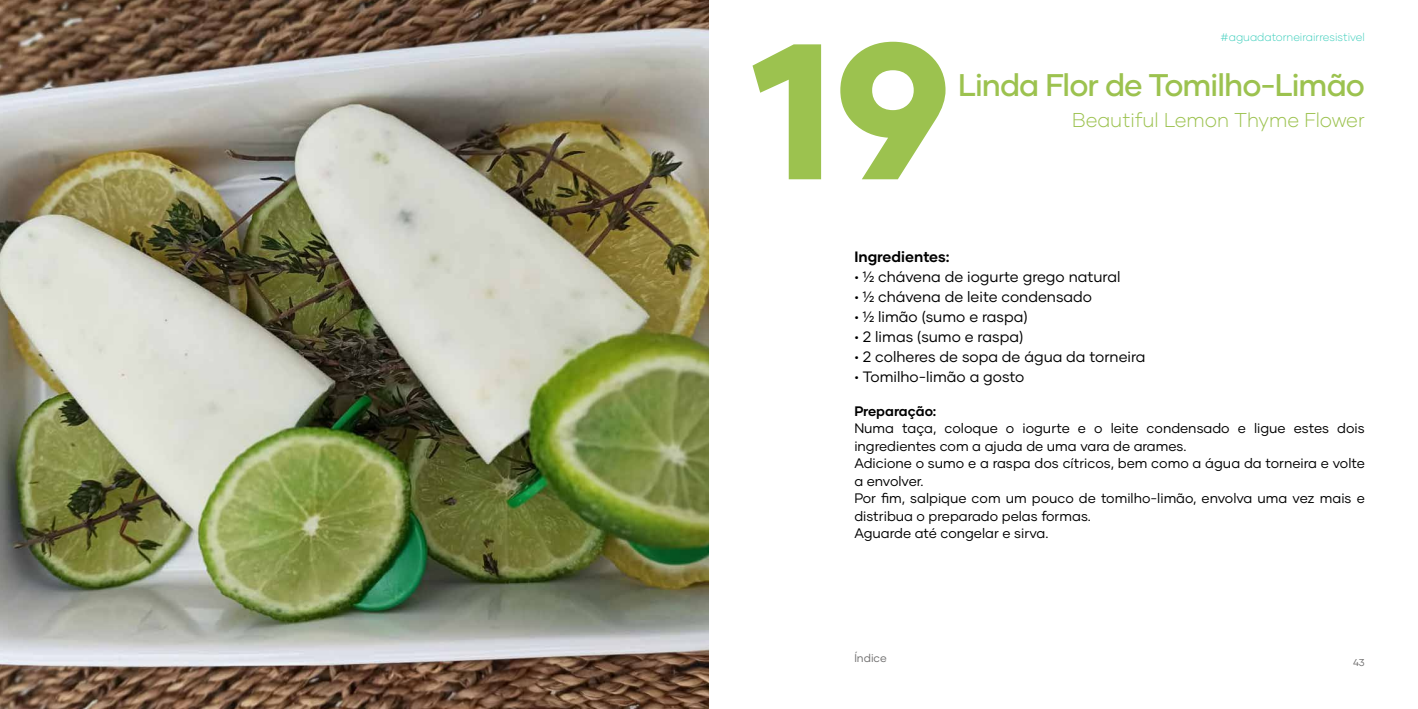
<style>
.page{position:relative;width:1418px;height:709px;background:#fff}
.page>*{position:absolute;margin:0;border:0;box-sizing:border-box;transform-origin:0 0}
.t1{font:800 192.62px "Gilmer";color:#9cc24f}
.t2{font:500 31.25px "Gilmer";letter-spacing:-.03em;color:#9cc24f}
.t3{font:300 20px "Gilmer";color:#9cc24f}
.t4{font:15px "Gilmer";color:#000}
.t5{font:700 15px "Gilmer";color:#000}
.t6{font:13.75px/17.5px "Gilmer";color:#000}
.t7{font:700 13.75px "Gilmer";color:#000}
.t8{font:300 11.25px "Gilmer";color:#40cfbd}
.t9{font:11.25px "Gilmer";color:#706f6f}
.t10{font:10px "Gilmer";color:#706f6f}
</style>
<div class="page">
<img style="left:0;top:0;width:709px;height:709px">
<h1 class="t1" style="left:749px;top:-10px;width:202px">19</h1>
<p class="t8" style="left:1220px;top:30px;width:146px">#aguadatorneirairresistivel</p>
<h2 class="t2" style="left:958px;top:65px;width:408px">Linda Flor de Tomilho-Limão</h2>
<h3 class="t3" style="left:1072px;top:108px;width:294px">Beautiful Lemon Thyme Flower</h3>
<p class="t5" style="left:854px;top:247px;width:97px">Ingredientes:</p>
<p class="t4" style="left:854px;top:267px;width:267px">• ½ chávena de iogurte grego natural</p>
<p class="t4" style="left:854px;top:287px;width:239px">• ½ chávena de leite condensado</p>
<p class="t4" style="left:854px;top:307px;width:175px">• ½ limão (sumo e raspa)</p>
<p class="t4" style="left:854px;top:327px;width:170px">• 2 limas (sumo e raspa)</p>
<p class="t4" style="left:854px;top:347px;width:293px">• 2 colheres de sopa de água da torneira</p>
<p class="t4" style="left:854px;top:367px;width:172px">• Tomilho-limão a gosto</p>
<p class="t7" style="left:854px;top:402px;width:84px">Preparação:</p>
<p class="t6" style="left:854px;top:419px;width:512px">Numa taça, coloque o iogurte e o leite condensado e ligue estes dois ingredientes com a ajuda de uma vara de arames.<br>Adicione o sumo e a raspa dos cítricos, bem como a água da torneira e volte a envolver.<br>Por fim, salpique com um pouco de tomilho-limão, envolva uma vez mais e distribua o preparado pelas formas.<br>Aguarde até congelar e sirva.</p>
<p class="t9" style="left:854px;top:651px;width:34px">Índice</p>
<p class="t10" style="left:1352px;top:656px;width:13px">43</p>
</div>
